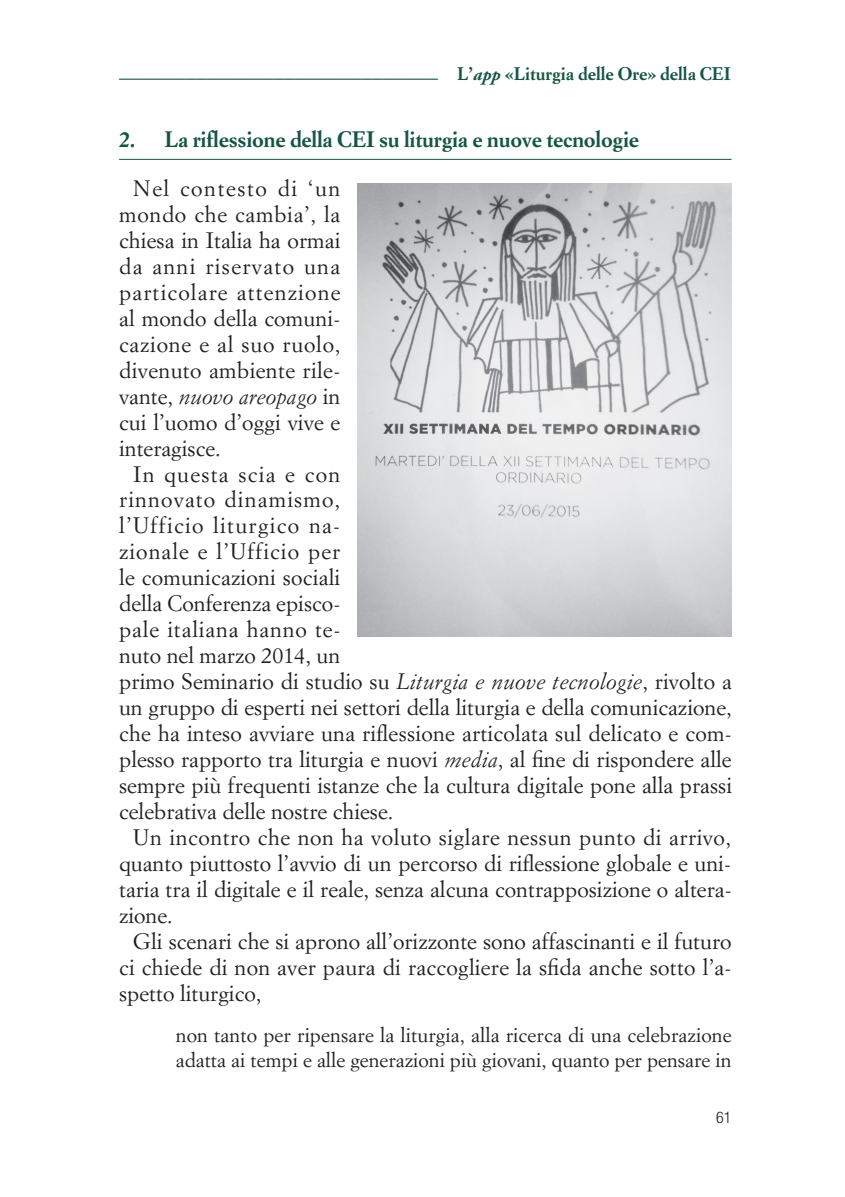
<style>
.page{position:relative;width:845px;height:1197px;background:#fff}
.page>*{position:absolute;margin:0;border:0;box-sizing:border-box;transform-origin:0 0}
.t1{font:22px/26px "Simoncini Garamond Std";color:#231f20;text-align:justify}
.t2{font:700 22px "Simoncini Garamond Std";letter-spacing:-.01em;color:#145645}
.t3{font:20px/24.4px "Simoncini Garamond Std";letter-spacing:.005em;color:#231f20}
.t4{font:300 condensed 16px "Helvetica Neue";color:#231f20}
.s1{font-style:italic}
</style>
<div class="page">
<hr style="left:119px;top:159px;width:612px;height:1px;background:#145645">
<img style="left:357px;top:183px;width:374px;height:453px">
<p class="t2" style="left:119px;top:55px;width:613px">_____________________________ <sub>L’</sub><sub>app</sub> <sub>«Liturgia</sub> <sub>delle</sub> <sub>Ore»</sub> <sub>della</sub> <sub>CEI</sub></p>
<p class="t2" style="left:119px;top:126px;width:521px">2. La riflessione della CEI su liturgia e nuove tecnologie</p>
<p class="t1" style="left:119px;top:175px;width:223px;text-indent:14px">Nel contesto di ‘un mondo che cambia’, la chiesa in Italia ha ormai da anni riservato una particolare attenzione al mondo della comuni&shy;cazione e al suo ruolo, divenuto ambiente rile&shy;vante, <span class="s1">nuovo areopago</span> in cui l’uomo d’oggi vive e interagisce.</p>
<p class="t1" style="left:119px;top:460px;width:614px;text-align:left;text-indent:14px">In questa scia e con<br>rinnovato dinamismo,<br>l’Ufficio liturgico na-<br>zionale e l’Ufficio per<br>le comunicazioni sociali<br>della Conferenza episco-<br>pale italiana hanno te-<br>nuto nel marzo 2014, un<br>primo Seminario di studio su <span class="s1">Liturgia e nuove tecnologie</span>, rivolto a un gruppo di esperti nei settori della liturgia e della comunicazione, che ha inteso avviare una riflessione articolata sul delicato e com&shy;plesso rapporto tra liturgia e nuovi <span class="s1">media</span>, al fine di rispondere alle sempre più frequenti istanze che la cultura digitale pone alla prassi celebrativa delle nostre chiese.</p>
<p class="t1" style="left:119px;top:823px;width:614px;text-indent:14px">Un incontro che non ha voluto siglare nessun punto di arrivo, quanto piuttosto l’avvio di un percorso di riflessione globale e uni&shy;taria tra il digitale e il reale, senza alcuna contrapposizione o altera&shy;zione.</p>
<p class="t1" style="left:119px;top:927px;width:614px;text-indent:14px">Gli scenari che si aprono all’orizzonte sono affascinanti e il futuro ci chiede di non aver paura di raccogliere la sfida anche sotto l’a&shy;spetto liturgico,</p>
<p class="t3" style="left:176px;top:1022px;width:557px">non tanto per ripensare la liturgia, alla ricerca di una celebrazione adatta ai tempi e alle generazioni più giovani, quanto per pensare in</p>
<p class="t4" style="left:716px;top:1108px;width:17px">61</p>
</div>
